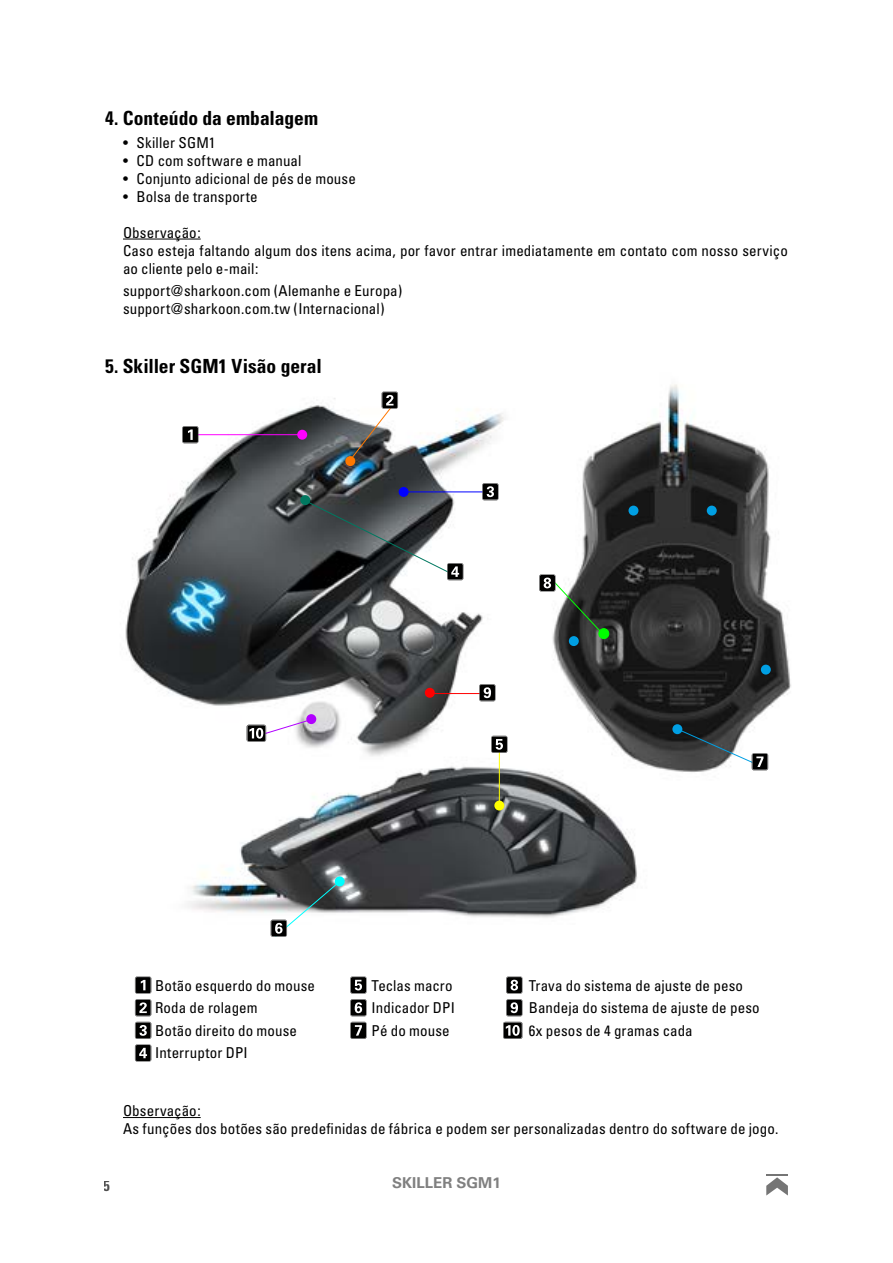
<style>
.page{position:relative;width:893px;height:1263px;background:#fff}
.page>*{position:absolute;margin:0;border:0;box-sizing:border-box;transform-origin:0 0}
.t1{font:700 condensed 19.5px "Univers";color:#000}
.t2{font:condensed 15px/22.5px "Univers";letter-spacing:.005em;color:#000}
.t3{font:700 15px "Univers";color:#808080}
.t4{font:700 condensed 15px "Univers";color:#000}
</style>
<div class="page">
<img style="left:123px;top:238px;width:668px;height:958px">
<svg style="left:766px;top:1174px;width:22px;height:21px"></svg>
<hr style="left:123px;top:239px;width:78px;height:1px;background:#000">
<hr style="left:123px;top:1117px;width:78px;height:1px;background:#000">
<div style="left:297px;top:430px;width:10px;height:10px;background:#f0f;border-radius:50%"></div>
<div style="left:672px;top:724px;width:10px;height:10px;background:#009fe3;border-radius:50%"></div>
<div style="left:569px;top:636px;width:10px;height:10px;background:#009fe3;border-radius:50%"></div>
<div style="left:599px;top:629px;width:10px;height:10px;background:#0f0;border-radius:50%"></div>
<div style="left:598px;top:628px;width:11px;height:11px;border:1px solid #0f0;border-radius:50%"></div>
<div style="left:761px;top:665px;width:10px;height:10px;background:#009fe3;border-radius:50%"></div>
<div style="left:707px;top:506px;width:10px;height:10px;background:#009fe3;border-radius:50%"></div>
<div style="left:628px;top:506px;width:10px;height:10px;background:#009fe3;border-radius:50%"></div>
<div style="left:399px;top:487px;width:10px;height:10px;background:#00f;border-radius:50%"></div>
<div style="left:345px;top:456px;width:10px;height:10px;background:#ff7800;border-radius:50%"></div>
<div style="left:300px;top:495px;width:10px;height:10px;background:#007860;border-radius:50%"></div>
<div style="left:494px;top:800px;width:10px;height:10px;background:#ff0;border-radius:50%"></div>
<div style="left:425px;top:688px;width:10px;height:10px;background:#f00;border-radius:50%"></div>
<div style="left:306px;top:714px;width:10px;height:10px;background:#b100ff;border-radius:50%"></div>
<hr style="left:499px;top:747px;width:1px;height:57px;background:#ff0">
<hr style="left:196px;top:434px;width:104px;height:1px;background:#f0f">
<hr style="left:404px;top:491px;width:88px;height:1px;background:#00f">
<svg style="left:304px;top:499px;width:159px;height:81px"></svg>
<svg style="left:182px;top:426px;width:17px;height:17px"></svg>
<svg style="left:491px;top:736px;width:17px;height:17px"></svg>
<svg style="left:539px;top:574px;width:65px;height:62px"></svg>
<svg style="left:135px;top:976px;width:16px;height:40px"></svg>
<svg style="left:349px;top:392px;width:49px;height:70px"></svg>
<svg style="left:350px;top:976px;width:17px;height:40px"></svg>
<svg style="left:271px;top:876px;width:74px;height:61px"></svg>
<svg style="left:506px;top:976px;width:16px;height:40px"></svg>
<svg style="left:428px;top:684px;width:68px;height:17px"></svg>
<svg style="left:135px;top:1022px;width:16px;height:39px"></svg>
<svg style="left:482px;top:483px;width:17px;height:17px"></svg>
<svg style="left:350px;top:1022px;width:17px;height:17px"></svg>
<svg style="left:677px;top:728px;width:91px;height:42px"></svg>
<svg style="left:503px;top:1022px;width:19px;height:17px"></svg>
<svg style="left:247px;top:719px;width:63px;height:23px"></svg>
<h1 class="t1" style="left:105px;top:106px;width:215px">4. Conteúdo da embalagem</h1>
<p class="t2" style="left:123px;top:131px;width:94px">• Skiller SGM1</p>
<p class="t2" style="left:123px;top:149px;width:180px">• CD com software e manual</p>
<p class="t2" style="left:123px;top:167px;width:234px">• Conjunto adicional de pés de mouse</p>
<p class="t2" style="left:123px;top:185px;width:136px">• Bolsa de transporte</p>
<p class="t2" style="left:123px;top:223px;width:666px;line-height:18px">Observação:<br>Caso esteja faltando algum dos itens acima, por favor entrar imediatamente em contato com nosso serviço ao cliente pelo e-mail:</p>
<p class="t2" style="left:123px;top:281px;width:281px;line-height:18px">support@sharkoon.com (Alemanhe e Europa) support@sharkoon.com.tw (Internacional)</p>
<h1 class="t1" style="left:105px;top:355px;width:218px">5. Skiller SGM1 Visão geral</h1>
<p class="t2" style="left:155px;top:974px;width:161px">Botão esquerdo do mouse<br>Roda de rolagem<br>Botão direito do mouse<br>Interruptor DPI</p>
<p class="t2" style="left:372px;top:974px;width:85px">Teclas macro<br>Indicador DPI<br>Pé do mouse</p>
<p class="t2" style="left:529px;top:974px;width:232px">Trava do sistema de ajuste de peso<br>Bandeja do sistema de ajuste de peso<br>6x pesos de 4 gramas cada</p>
<p class="t2" style="left:123px;top:1101px;width:657px;line-height:18px">Observação:<br>As funções dos botões são predefinidas de fábrica e podem ser personalizadas dentro do software de jogo.</p>
<p class="t4" style="left:104px;top:1177px;width:8px">5</p>
<p class="t3" style="left:392px;top:1174px;width:110px">SKILLER SGM1</p>
</div>
